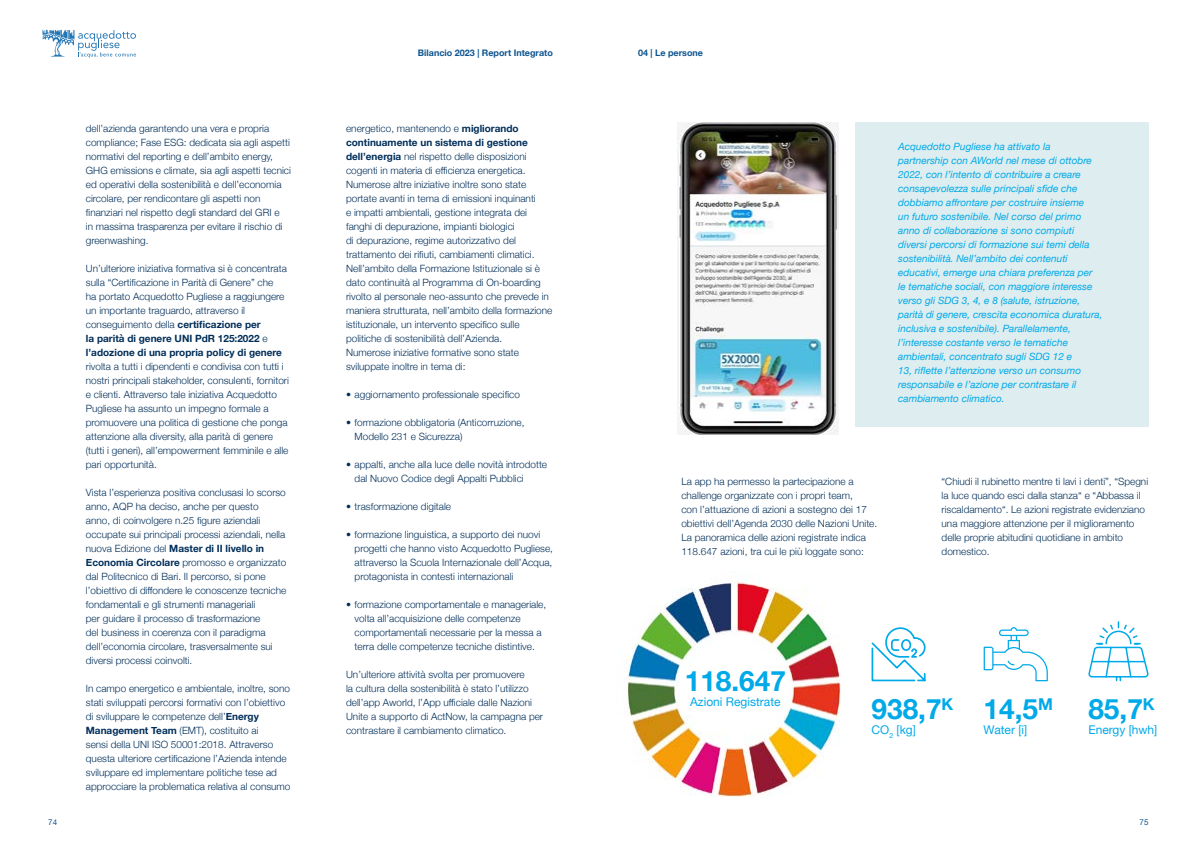
<style>
.page{position:relative;width:1191px;height:842px;background:#fff}
.page>*{position:absolute;margin:0;border:0;box-sizing:border-box;transform-origin:0 0}
.t1{font:700 28px "Helvetica Neue";color:#00a9e8}
.t2{font:12px "Helvetica Neue";color:#00a9e8}
.t3{font:300 10px/14px "Helvetica Neue";color:#002e59}
.t4{font:italic 10px/14px "Helvetica Neue";color:#00a9e8}
.t5{font:700 9px "Helvetica Neue";color:#0d5490}
.t6{font:8px "Helvetica Neue";color:#0d5490}
.s1{font-weight:700}
</style>
<div class="page">
<img style="left:677px;top:122px;width:161px;height:313px">
<div style="left:855px;top:122px;width:293px;height:304px;background:#deedef"></div>
<img style="left:626px;top:572px;width:215px;height:225px">
<svg style="left:871px;top:627px;width:55px;height:55px"></svg>
<svg style="left:983px;top:627px;width:64px;height:54px"></svg>
<svg style="left:1088px;top:621px;width:60px;height:61px"></svg>
<svg style="left:43px;top:30px;width:93px;height:28px"></svg>
<p class="t3" style="left:86px;top:121px;width:207px">dell’azienda garantendo una vera e propria compliance; Fase ESG: dedicata sia agli aspetti normativi del reporting e dell’ambito energy, GHG emissions e climate, sia agli aspetti tecnici ed operativi della sostenibilità e dell’economia circolare, per rendicontare gli aspetti non finanziari nel rispetto degli standard del GRI e<br>in massima trasparenza per evitare il rischio di greenwashing.</p>
<p class="t3" style="left:86px;top:261px;width:202px">Un’ulteriore iniziativa formativa si è concentrata sulla “Certificazione in Parità di Genere” che<br>ha portato Acquedotto Pugliese a raggiungere un importante traguardo, attraverso il conseguimento della <span class="s1">certificazione per<br>la parità di genere UNI PdR 125:2022</span> e <span class="s1">l’adozione di una propria policy di genere</span></p>
<p class="t3" style="left:86px;top:359px;width:204px">rivolta a tutti i dipendenti e condivisa con tutti i nostri principali stakeholder, consulenti, fornitori e clienti. Attraverso tale iniziativa Acquedotto Pugliese ha assunto un impegno formale a promuovere una politica di gestione che ponga attenzione alla diversity, alla parità di genere (tutti i generi), all’empowerment femminile e alle pari opportunità.</p>
<p class="t3" style="left:86px;top:485px;width:202px">Vista l’esperienza positiva conclusasi lo scorso anno, AQP ha deciso, anche per questo<br>anno, di coinvolgere n.25 figure aziendali occupate sui principali processi aziendali, nella nuova Edizione del <span class="s1">Master di II livello in Economia Circolare</span> promosso e organizzato dal Politecnico di Bari. Il percorso, si pone l’obiettivo di diffondere le conoscenze tecniche fondamentali e gli strumenti manageriali<br>per guidare il processo di trasformazione<br>del business in coerenza con il paradigma dell’economia circolare, trasversalmente sui diversi processi coinvolti.</p>
<p class="t3" style="left:86px;top:681px;width:206px">In campo energetico e ambientale, inoltre, sono stati sviluppati percorsi formativi con l’obiettivo di sviluppare le competenze dell’<span class="s1">Energy Management Team</span> (EMT), costituito ai<br>sensi della UNI ISO 50001:2018. Attraverso questa ulteriore certificazione l’Azienda intende sviluppare ed implementare politiche tese ad approcciare la problematica relativa al consumo</p>
<p class="t5" style="left:418px;top:46px;width:136px">Bilancio 2023 | Report Integrato</p>
<p class="t5" style="left:638px;top:46px;width:67px">04 | Le persone</p>
<p class="t3" style="left:346px;top:121px;width:208px">energetico, mantenendo e <span class="s1">migliorando continuamente un sistema di gestione dell’energia</span> nel rispetto delle disposizioni cogenti in materia di efficienza energetica.<br>Numerose altre iniziative inoltre sono state portate avanti in tema di emissioni inquinanti<br>e impatti ambientali, gestione integrata dei fanghi di depurazione, impianti biologici<br>di depurazione, regime autorizzativo del trattamento dei rifiuti, cambiamenti climatici.<br>Nell’ambito della Formazione Istituzionale si è dato continuità al Programma di On-boarding rivolto al personale neo-assunto che prevede in maniera strutturata, nell’ambito della formazione istituzionale, un intervento specifico sulle politiche di sostenibilità dell’Azienda.<br>Numerose iniziative formative sono state sviluppate inoltre in tema di:</p>
<p class="t3" style="left:346px;top:387px;width:175px">• aggiornamento professionale specifico</p>
<p class="t3" style="left:354px;top:415px;width:171px;text-indent:-8px">• formazione obbligatoria (Anticorruzione,<br>Modello 231 e Sicurezza)</p>
<p class="t3" style="left:354px;top:457px;width:194px;text-indent:-8px">• appalti, anche alla luce delle novità introdotte dal Nuovo Codice degli Appalti Pubblici</p>
<p class="t3" style="left:346px;top:499px;width:106px">• trasformazione digitale</p>
<p class="t3" style="left:354px;top:527px;width:200px;text-indent:-8px">• formazione linguistica, a supporto dei nuovi progetti che hanno visto Acquedotto Pugliese, attraverso la Scuola Internazionale dell’Acqua, protagonista in contesti internazionali</p>
<p class="t3" style="left:354px;top:597px;width:193px;text-indent:-8px">• formazione comportamentale e manageriale, volta all’acquisizione delle competenze comportamentali necessarie per la messa a terra delle competenze tecniche distintive.</p>
<p class="t3" style="left:346px;top:667px;width:198px">Un’ulteriore attività svolta per promuovere<br>la cultura della sostenibilità è stato l’utilizzo dell’app Aworld, l’App ufficiale dalle Nazioni Unite a supporto di ActNow, la campagna per contrastare il cambiamento climatico.</p>
<p class="t4" style="left:898px;top:140px;width:206px">Acquedotto Pugliese ha attivato la partnership con AWorld nel mese di ottobre 2022, con l’intento di contribuire a creare consapevolezza sulle principali sfide che dobbiamo affrontare per costruire insieme<br>un futuro sostenibile. Nel corso del primo anno di collaborazione si sono compiuti diversi percorsi di formazione sui temi della sostenibilità. Nell’ambito dei contenuti educativi, emerge una chiara preferenza per le tematiche sociali, con maggiore interesse verso gli SDG 3, 4, e 8 (salute, istruzione, parità di genere, crescita economica duratura, inclusiva e sostenibile). Parallelamente, l’interesse costante verso le tematiche ambientali, concentrato sugli SDG 12 e<br>13, riflette l’attenzione verso un consumo responsabile e l’azione per contrastare il cambiamento climatico.</p>
<p class="t3" style="left:681px;top:473px;width:197px">La app ha permesso la partecipazione a challenge organizzate con i propri team,<br>con l’attuazione di azioni a sostegno dei 17 obiettivi dell’Agenda 2030 delle Nazioni Unite.<br>La panoramica delle azioni registrate indica 118.647 azioni, tra cui le più loggate sono:</p>
<p class="t3" style="left:941px;top:473px;width:208px">“Chiudi il rubinetto mentre ti lavi i denti”, “Spegni la luce quando esci dalla stanza“ e “Abbassa il riscaldamento“. Le azioni registrate evidenziano una maggiore attenzione per il miglioramento delle proprie abitudini quotidiane in ambito domestico.</p>
<h1 class="t1" style="left:685px;top:659px;width:103px">118.647</h1>
<p class="t2" style="left:690px;top:693px;width:92px">Azioni Registrate</p>
<h1 class="t1" style="left:983px;top:687px;width:71px">14,5<sup>M</sup></h1>
<p class="t2" style="left:983px;top:721px;width:45px">Water [i]</p>
<h1 class="t1" style="left:871px;top:687px;width:83px">938,7<sup>K</sup></h1>
<p class="t2" style="left:871px;top:721px;width:46px">CO<sub>2</sub> [kg]</p>
<h1 class="t1" style="left:1088px;top:687px;width:68px">85,7<sup>K</sup></h1>
<p class="t2" style="left:1088px;top:721px;width:70px">Energy [hwh]</p>
<p class="t6" style="left:48px;top:816px;width:10px">74</p>
<p class="t6" style="left:1139px;top:816px;width:10px">75</p>
</div>
